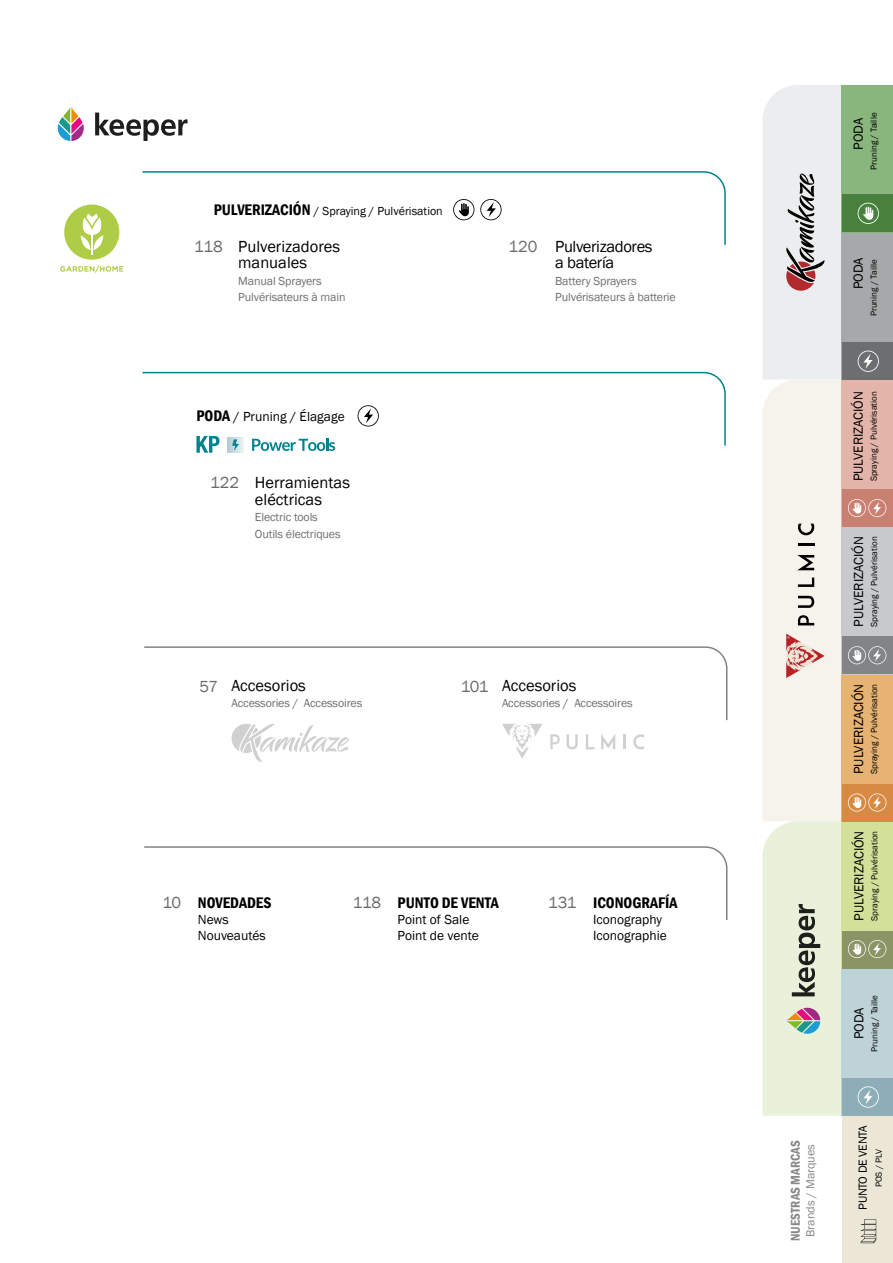
<style>
.page{position:relative;width:893px;height:1263px;background:#fff}
.page>*{position:absolute;margin:0;border:0;box-sizing:border-box;transform-origin:0 0}
.t1{font:16.5px/16.5px "Franklin Gothic";color:#000}
.t2{font:16.5px "Franklin Gothic";letter-spacing:-.02em;color:#6b6b6a}
.t3{font:16.5px/16.5px "Franklin Gothic";letter-spacing:-.02em;color:#000}
.t4{font:600 condensed 15.75px "Franklin Gothic";color:#000}
.t5{font:13.5px/16.2px "Franklin Gothic";color:#000}
.t6{font:600 condensed 13.05px "Franklin Gothic";color:#878787}
.t7{font:12.15px "Franklin Gothic";color:#878787}
.t8{font:12px/16.5px "Franklin Gothic";letter-spacing:-.01em;color:#706f6f}
.t9{font:12px "Franklin Gothic";color:#000}
.t10{font:12px "Franklin Gothic";letter-spacing:-.02em;color:#000}
.t11{font:9px "Franklin Gothic";color:#000}
.s1{font-weight:600;font-stretch:condensed;font-size:15.75px}
</style>
<div class="page">
<svg style="left:762px;top:379px;width:80px;height:442px;background:#f3f0e6"></svg>
<svg style="left:798px;top:615px;width:16px;height:10px"></svg>
<svg style="left:798px;top:596px;width:16px;height:12px"></svg>
<svg style="left:798px;top:577px;width:16px;height:10px"></svg>
<svg style="left:797px;top:555px;width:17px;height:15px"></svg>
<hr style="left:798px;top:543px;width:16px;height:3px;background:#000">
<svg style="left:798px;top:524px;width:16px;height:11px"></svg>
<svg style="left:786px;top:634px;width:38px;height:44px;background:#e4beb7"></svg>
<div style="left:842px;top:85px;width:51px;height:1178px;background:#ebe6d6"></div>
<svg style="left:860px;top:1219px;width:16px;height:24px"></svg>
<svg style="left:762px;top:821px;width:131px;height:295px;background:#d1dcc4"></svg>
<div style="left:842px;top:85px;width:51px;height:736px;background:#e7b372"></div>
<div style="left:842px;top:784px;width:51px;height:37px;background:#d78a43"></div>
<svg style="left:848px;top:793px;width:38px;height:18px"></svg>
<div style="left:842px;top:85px;width:51px;height:589px;background:#c7c9cc"></div>
<div style="left:842px;top:636px;width:51px;height:38px;background:#828487"></div>
<svg style="left:848px;top:646px;width:38px;height:18px"></svg>
<div style="left:842px;top:85px;width:51px;height:442px;background:#e3b5aa"></div>
<div style="left:842px;top:489px;width:51px;height:38px;background:#ca8071"></div>
<svg style="left:848px;top:499px;width:38px;height:18px"></svg>
<div style="left:842px;top:342px;width:51px;height:38px;background:#6d6e70"></div>
<svg style="left:763px;top:85px;width:130px;height:294px;background:#bfc8bd"></svg>
<svg style="left:142px;top:371px;width:584px;height:82px"></svg>
<svg style="left:144px;top:846px;width:584px;height:74px"></svg>
<svg style="left:95px;top:113px;width:93px;height:28px"></svg>
<svg style="left:58px;top:107px;width:26px;height:34px"></svg>
<div style="left:64px;top:205px;width:55px;height:55px;background:#afcc46;border-radius:50%"></div>
<svg style="left:80px;top:213px;width:24px;height:42px"></svg>
<svg style="left:60px;top:265px;width:63px;height:8px"></svg>
<svg style="left:142px;top:171px;width:584px;height:74px"></svg>
<svg style="left:144px;top:646px;width:584px;height:116px"></svg>
<p class="t9" style="left:214px;top:203px;width:231px"><span class="s1">PULVERIZACIÓN</span> / Spraying / Pulvérisation</p>
<h1 class="t2" style="left:194px;top:236px;width:30px">118</h1>
<h1 class="t2" style="left:509px;top:236px;width:31px">120</h1>
<h1 class="t1" style="left:238px;top:238px;width:103px">Pulverizadores manuales</h1>
<p class="t8" style="left:238px;top:273px;width:109px">Manual Sprayers<br>Pulvérisateurs à main</p>
<h1 class="t3" style="left:555px;top:238px;width:99px">Pulverizadores a batería</h1>
<p class="t8" style="left:555px;top:273px;width:122px">Battery Sprayers<br>Pulvérisateurs à batterie</p>
<p class="t5" style="left:196px;top:409px;width:150px"><span class="s1">PODA</span> / Pruning / Élagage</p>
<h1 class="t2" style="left:210px;top:472px;width:31px">122</h1>
<h1 class="t1" style="left:255px;top:475px;width:97px">Herramientas eléctricas</h1>
<p class="t8" style="left:255px;top:509px;width:87px">Electric tools<br>Outils électriques</p>
<h1 class="t1" style="left:232px;top:677px;width:76px">Accesorios</h1>
<p class="t8" style="left:232px;top:695px;width:132px">Accessories / Accessoires</p>
<h1 class="t2" style="left:200px;top:676px;width:20px">57</h1>
<h1 class="t2" style="left:461px;top:676px;width:29px">101</h1>
<h1 class="t1" style="left:502px;top:677px;width:76px">Accesorios</h1>
<p class="t8" style="left:502px;top:695px;width:132px">Accessories / Accessoires</p>
<h1 class="t2" style="left:162px;top:892px;width:20px">10</h1>
<h2 class="t4" style="left:593px;top:892px;width:86px">ICONOGRAFÍA</h2>
<p class="t5" style="left:593px;top:911px;width:75px">Iconography<br>Iconographie</p>
<h1 class="t2" style="left:548px;top:892px;width:30px">131</h1>
<h1 class="t2" style="left:353px;top:892px;width:30px">118</h1>
<h2 class="t4" style="left:198px;top:892px;width:75px">NOVEDADES</h2>
<p class="t5" style="left:198px;top:911px;width:70px">News<br>Nouveautés</p>
<h2 class="t4" style="left:398px;top:892px;width:103px">PUNTO DE VENTA</h2>
<p class="t5" style="left:398px;top:911px;width:83px">Point of Sale<br>Point de vente</p>
<p class="t5" style="left:850px;top:150px;width:33px;rotate:-90deg">PODA</p>
<p class="t11" style="left:868px;top:170px;width:59px;rotate:-90deg">Pruning / Taille</p>
<p class="t6" style="left:787px;top:1241px;width:102px;rotate:-90deg">NUESTRAS MARCAS</p>
<p class="t7" style="left:803px;top:1237px;width:94px;rotate:-90deg">Brands / Marques</p>
<p class="t5" style="left:850px;top:289px;width:33px;rotate:-90deg">PODA</p>
<p class="t11" style="left:868px;top:316px;width:59px;rotate:-90deg">Pruning / Taille</p>
<p class="t5" style="left:850px;top:481px;width:92px;rotate:-90deg">PULVERIZACIÓN</p>
<p class="t11" style="left:868px;top:481px;width:92px;rotate:-90deg">Spraying / Pulvérisation</p>
<p class="t5" style="left:851px;top:627px;width:92px;rotate:-90deg">PULVERIZACIÓN</p>
<p class="t11" style="left:869px;top:627px;width:92px;rotate:-90deg">Spraying / Pulvérisation</p>
<p class="t5" style="left:851px;top:774px;width:92px;rotate:-90deg">PULVERIZACIÓN</p>
<p class="t11" style="left:869px;top:774px;width:92px;rotate:-90deg">Spraying / Pulvérisation</p>
<p class="t5" style="left:851px;top:921px;width:92px;rotate:-90deg">PULVERIZACIÓN</p>
<p class="t11" style="left:869px;top:921px;width:92px;rotate:-90deg">Spraying / Pulvérisation</p>
<p class="t11" style="left:869px;top:1052px;width:59px;rotate:-90deg">Pruning / Taille</p>
<p class="t5" style="left:851px;top:1039px;width:33px;rotate:-90deg">PODA</p>
<p class="t10" style="left:855px;top:1210px;width:86px;rotate:-90deg">PUNTO DE VENTA</p>
<p class="t11" style="left:873px;top:1187px;width:40px;rotate:-90deg">POS / PLV</p>
</div>
